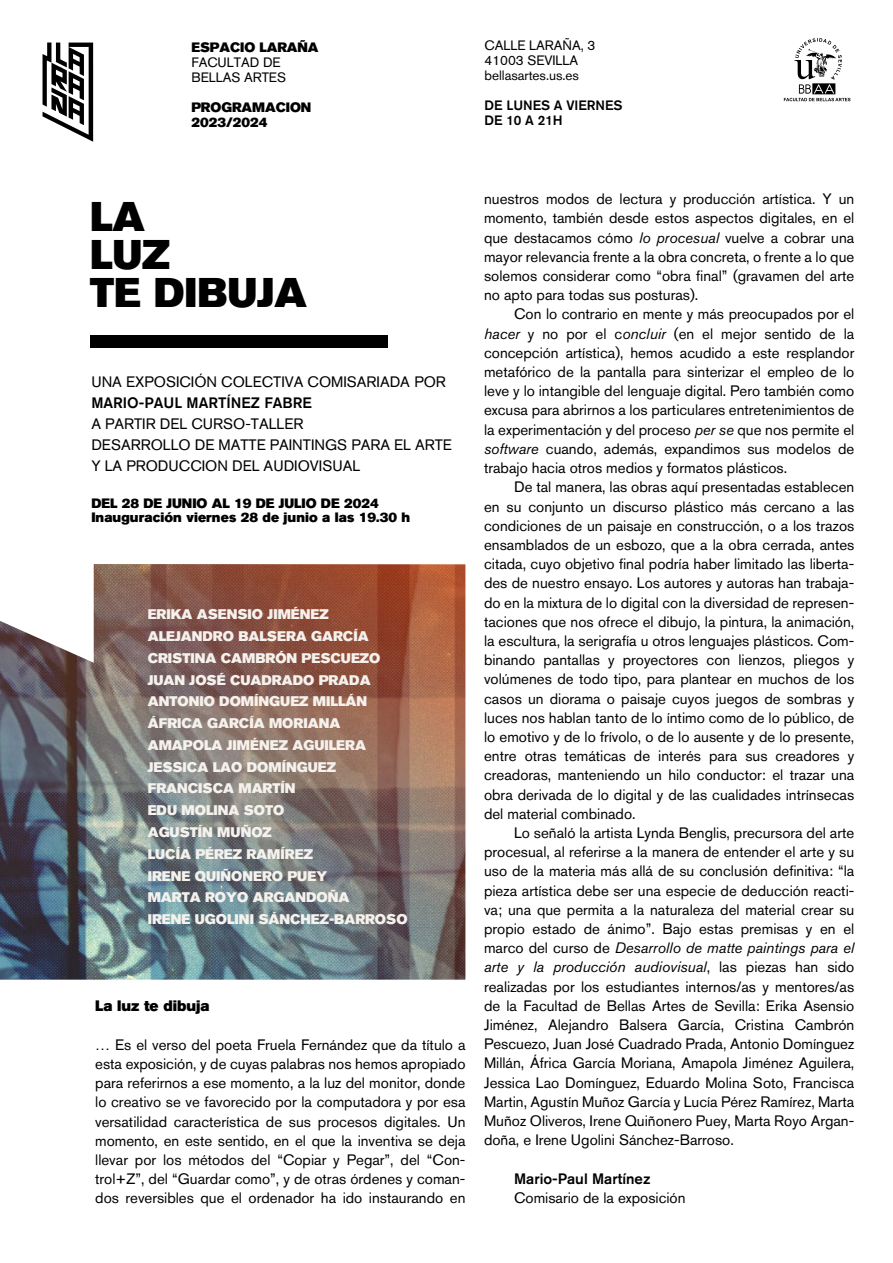
<style>
.page{position:relative;width:893px;height:1263px;background:#fff}
.page>*{position:absolute;margin:0;border:0;box-sizing:border-box;transform-origin:0 0}
.t1{font:41.1px/38.2px "Akzidenz Grotesk Pro Super";color:#000}
.t2{font:15px/19.2px "Akzidenz Grotesk Pro";color:#000;text-align:justify}
.t3{font:500 15px "Akzidenz Grotesk Pro";color:#000}
.t4{font:15px "Akzidenz Grotesk Pro Super";color:#000}
.t5{font:13.8px/21.8px "Akzidenz Grotesk Pro Super";color:#f5f1ec}
.t6{font:13.5px/15px "Akzidenz Grotesk Pro Super";color:#000}
.t7{font:13.5px/15px "Akzidenz Grotesk Pro";letter-spacing:-.005em;color:#000}
.t8{font:500 13.5px/15px "Akzidenz Grotesk Pro";letter-spacing:-.005em;color:#000}
.s1{font-style:italic}
</style>
<div class="page">
<div style="left:90px;top:335px;width:298px;height:13px;background:#000"></div>
<img style="left:0;top:564px;width:465px;height:416px">
<svg style="left:784px;top:38px;width:66px;height:63px"></svg>
<svg style="left:43px;top:43px;width:50px;height:99px"></svg>
<p class="t6" style="left:191px;top:40px;width:129px">ESPACIO LARAÑA</p>
<p class="t7" style="left:191px;top:55px;width:96px">FACULTAD DE<br>BELLAS ARTES</p>
<p class="t6" style="left:191px;top:100px;width:121px">PROGRAMACION<br>2023/2024</p>
<p class="t7" style="left:485px;top:38px;width:112px">CALLE LARAÑA, 3<br>41003 SEVILLA bellasartes.us.es</p>
<p class="t8" style="left:485px;top:98px;width:139px">DE LUNES A VIERNES<br>DE 10 A 21H</p>
<h1 class="t1" style="left:90px;top:197px;width:218px">LA<br>LUZ<br>TE DIBUJA</h1>
<p class="t2" style="left:91px;top:372px;width:356px">UNA EXPOSICIÓN COLECTIVA COMISARIADA POR</p>
<p class="t3" style="left:91px;top:393px;width:222px">MARIO-PAUL MARTÍNEZ FABRE</p>
<p class="t2" style="left:91px;top:413px;width:362px;line-height:21px;text-align:left">A PARTIR DEL CURSO-TALLER<br>DESARROLLO DE MATTE PAINTINGS PARA EL ARTE<br>Y LA PRODUCCION DEL AUDIOVISUAL</p>
<p class="t6" style="left:91px;top:497px;width:320px;line-height:13.5px">DEL 28 DE JUNIO AL 19 DE JULIO DE 2024<br>Inauguración viernes 28 de junio a las 19.30 h</p>
<p class="t5" style="left:148px;top:603px;width:261px">ERIKA ASENSIO JIMÉNEZ<br>ALEJANDRO BALSERA GARCÍA<br>CRISTINA CAMBRÓN PESCUEZO<br>JUAN JOSÉ CUADRADO PRADA<br>ANTONIO DOMÍNGUEZ MILLÁN<br>ÁFRICA GARCÍA MORIANA<br>AMAPOLA JIMÉNEZ AGUILERA<br>JESSICA LAO DOMÍNGUEZ<br>FRANCISCA MARTÍN<br>EDU MOLINA SOTO<br>AGUSTÍN MUÑOZ<br>LUCÍA PÉREZ RAMÍREZ<br>IRENE QUIÑONERO PUEY<br>MARTA ROYO ARGANDOÑA<br>IRENE UGOLINI SÁNCHEZ-BARROSO</p>
<p class="t4" style="left:95px;top:996px;width:116px">La luz te dibuja</p>
<p class="t2" style="left:95px;top:1035px;width:372px">… Es el verso del poeta Fruela Fernández que da título a esta exposición, y de cuyas palabras nos hemos apropiado para referirnos a ese momento, a la luz del monitor, donde lo creativo se ve favorecido por la computadora y por esa versatilidad característica de sus procesos digitales. Un momento, en este sentido, en el que la inventiva se deja llevar por los métodos del “Copiar y Pegar”, del “Con&shy;trol+Z”, del “Guardar como”, y de otras órdenes y coman&shy;dos reversibles que el ordenador ha ido instaurando en</p>
<p class="t2" style="left:484px;top:189px;width:372px">nuestros modos de lectura y producción artística. Y un momento, también desde estos aspectos digitales, en el que destacamos cómo <span class="s1">lo procesual</span> vuelve a cobrar una mayor relevancia frente a la obra concreta, o frente a lo que solemos considerar como “obra final” (gravamen del arte no apto para todas sus posturas).</p>
<p class="t2" style="left:484px;top:305px;width:372px;text-indent:30px">Con lo contrario en mente y más preocupados por el <span class="s1">hacer</span> y no por el c<span class="s1">oncluir</span> (en el mejor sentido de la concepción artística), hemos acudido a este resplandor metafórico de la pantalla para sinterizar el empleo de lo leve y lo intangible del lenguaje digital. Pero también como excusa para abrirnos a los particulares entretenimientos de la experimentación y del proceso <span class="s1">per se</span> que nos permite el <span class="s1">software</span> cuando, además, expandimos sus modelos de trabajo hacia otros medios y formatos plásticos.</p>
<p class="t2" style="left:484px;top:477px;width:372px;text-indent:30px">De tal manera, las obras aquí presentadas establecen en su conjunto un discurso plástico más cercano a las condiciones de un paisaje en construcción, o a los trazos ensamblados de un esbozo, que a la obra cerrada, antes citada, cuyo objetivo final podría haber limitado las liberta&shy;des de nuestro ensayo. Los autores y autoras han trabaja&shy;do en la mixtura de lo digital con la diversidad de represen&shy;taciones que nos ofrece el dibujo, la pintura, la animación, la escultura, la serigrafía u otros lenguajes plásticos. Com&shy;binando pantallas y proyectores con lienzos, pliegos y volúmenes de todo tipo, para plantear en muchos de los casos un diorama o paisaje cuyos juegos de sombras y luces nos hablan tanto de lo íntimo como de lo público, de lo emotivo y de lo frívolo, o de lo ausente y de lo presente, entre otras temáticas de interés para sus creadores y creadoras, manteniendo un hilo conductor: el trazar una obra derivada de lo digital y de las cualidades intrínsecas del material combinado.</p>
<p class="t2" style="left:484px;top:823px;width:372px;text-indent:30px">Lo señaló la artista Lynda Benglis, precursora del arte procesual, al referirse a la manera de entender el arte y su uso de la materia más allá de su conclusión definitiva: “la pieza artística debe ser una especie de deducción reacti&shy;va; una que permita a la naturaleza del material crear su propio estado de ánimo”. Bajo estas premisas y en el marco del curso de <span class="s1">Desarrollo de matte paintings para el arte y la producción audiovisual</span>, las piezas han sido realizadas por los estudiantes internos/as y mentores/as de la Facultad de Bellas Artes de Sevilla: Erika Asensio Jiménez, Alejandro Balsera García, Cristina Cambrón Pescuezo, Juan José Cuadrado Prada, Antonio Domínguez Millán, África García Moriana, Amapola Jiménez Aguilera, Jessica Lao Domínguez, Eduardo Molina Soto, Francisca Martin, Agustín Muñoz García y Lucía Pérez Ramírez, Marta Muñoz Oliveros, Irene Quiñonero Puey, Marta Royo Argan&shy;doña, e Irene Ugolini Sánchez-Barroso.</p>
<p class="t3" style="left:514px;top:1168px;width:138px">Mario-Paul Martínez</p>
<p class="t2" style="left:514px;top:1188px;width:173px">Comisario de la exposición</p>
</div>
